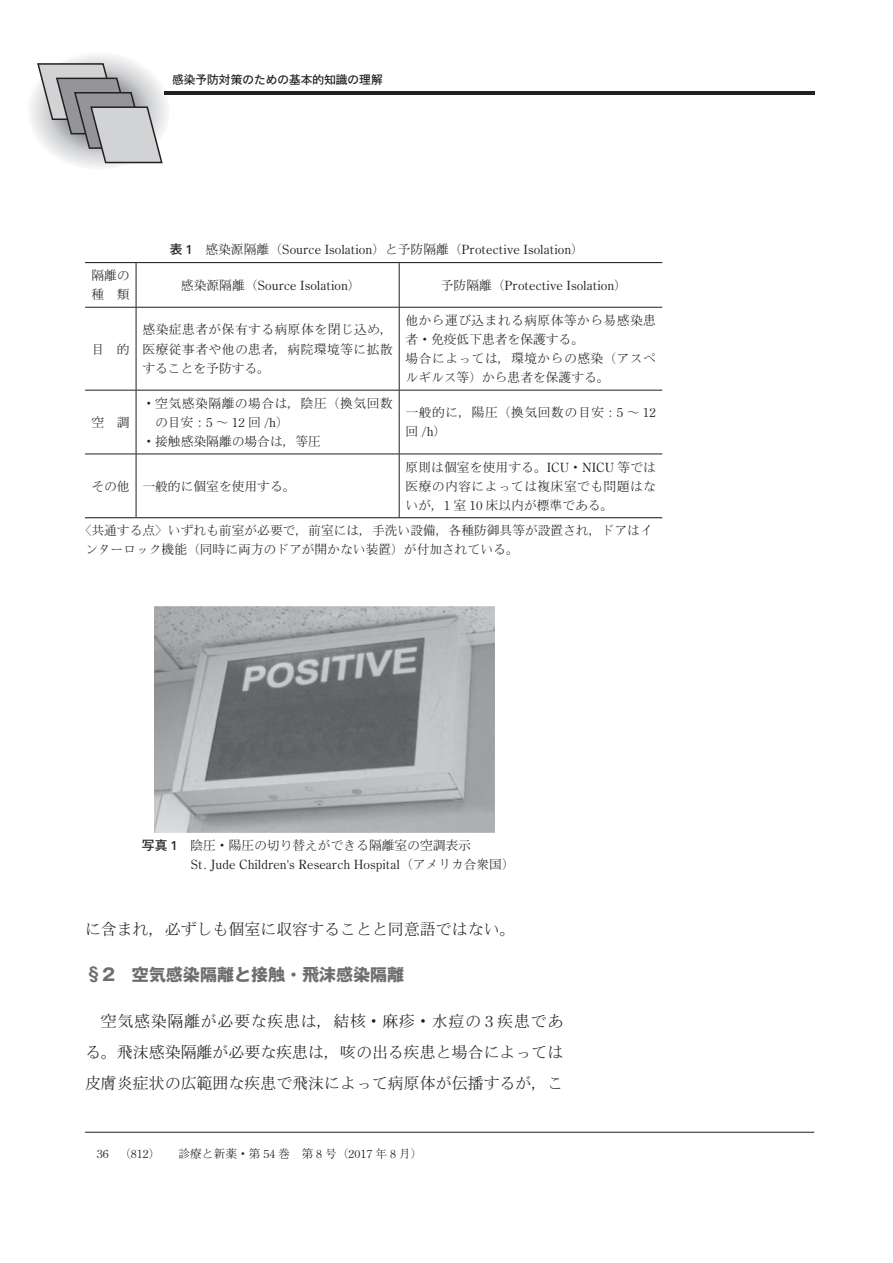
<style>
.page{position:relative;width:893px;height:1263px;background:#fff}
.page>*{position:absolute;margin:0;border:0;box-sizing:border-box;transform-origin:0 0}
.t1{font:16.95px "Gothic MB101 Pro Bold 90 msp RKSJ H";color:#6d6e70}
.t2{font:15.9px/30.8px "Iwa Min Pro Th 90 msp RKSJ H";color:#231f20;text-align:justify}
.t3{font:12.75px/19.2px "Iwa Min Pro Th 90 msp RKSJ H";color:#231f20}
.t4{font:12.75px/19.2px "Iwa Min Pro Th 90 msp RKSJ H";letter-spacing:.035em;color:#231f20}
.t5{font:12.75px/19.2px "Iwa Min Pro Th 90 msp RKSJ H";letter-spacing:.045em;color:#231f20}
.t6{font:12.75px "Iwa Min Pro Th 90 msp RKSJ H";letter-spacing:.04em;color:#231f20}
.t7{font:11.7px "Iwa Min Pro Th 90 msp RKSJ H";color:#231f20}
.t8{font:11.7px "Iwa O Go Pro Db 90 msp RKSJ H";color:#231f20}
.s1{font-family:"Iwa O Go Pro Db 90 msp RKSJ H"}
</style>
<div class="page">
<div style="left:27px;top:51px;width:143px;height:119px;background:#f4f5f5;border-radius:50%"></div>
<svg style="left:36px;top:62px;width:127px;height:102px"></svg>
<hr style="left:85px;top:1132px;width:729px;height:1px;background:#231f20">
<hr style="left:164px;top:91px;width:650px;height:4px;background:#231f20">
<img style="left:154px;top:606px;width:340px;height:226px">
<hr style="left:136px;top:263px;width:1px;height:44px;background:#231f20">
<hr style="left:399px;top:263px;width:1px;height:44px;background:#231f20">
<hr style="left:85px;top:307px;width:51px;height:1px;background:#231f20">
<hr style="left:136px;top:307px;width:263px;height:1px;background:#231f20">
<hr style="left:136px;top:307px;width:1px;height:83px;background:#231f20">
<hr style="left:399px;top:307px;width:263px;height:1px;background:#231f20">
<hr style="left:399px;top:307px;width:1px;height:83px;background:#231f20">
<hr style="left:85px;top:390px;width:51px;height:1px;background:#231f20">
<hr style="left:136px;top:390px;width:263px;height:1px;background:#231f20">
<hr style="left:136px;top:390px;width:1px;height:64px;background:#231f20">
<hr style="left:399px;top:390px;width:263px;height:1px;background:#231f20">
<hr style="left:399px;top:390px;width:1px;height:64px;background:#231f20">
<hr style="left:85px;top:454px;width:51px;height:1px;background:#231f20">
<hr style="left:136px;top:454px;width:263px;height:1px;background:#231f20">
<hr style="left:136px;top:454px;width:1px;height:63px;background:#231f20">
<hr style="left:399px;top:454px;width:263px;height:1px;background:#231f20">
<hr style="left:399px;top:454px;width:1px;height:63px;background:#231f20">
<hr style="left:85px;top:262px;width:51px;height:1px;background:#231f20">
<hr style="left:136px;top:262px;width:526px;height:1px;background:#231f20">
<hr style="left:85px;top:517px;width:51px;height:1px;background:#231f20">
<hr style="left:136px;top:517px;width:526px;height:1px;background:#231f20">
<p class="t8" style="left:172px;top:75px;width:212px">感染予防対策のための基本的知識の理解</p>
<p class="t3" style="left:170px;top:241px;width:416px"><span class="s1">表 1</span>　感染源隔離（Source Isolation）と予防隔離（Protective Isolation）</p>
<p class="t3" style="left:91px;top:267px;width:40px">隔離の種　類</p>
<p class="t3" style="left:181px;top:277px;width:181px">感染源隔離（Source Isolation）</p>
<p class="t3" style="left:441px;top:277px;width:188px">予防隔離（Protective Isolation）</p>
<p class="t3" style="left:91px;top:341px;width:40px">目　的</p>
<p class="t3" style="left:91px;top:414px;width:40px">空　調</p>
<p class="t3" style="left:142px;top:322px;width:252px;text-align:justify">感染症患者が保有する病原体を閉じ込め，医療従事者や他の患者，病院環境等に拡散することを予防する。</p>
<p class="t4" style="left:406px;top:312px;width:252px">他から運び込まれる病原体等から易感染患者・免疫低下患者を保護する。<br>場合によっては，環境からの感染（アスペルギルス等）から患者を保護する。</p>
<p class="t6" style="left:142px;top:398px;width:252px">・ 空気感染隔離の場合は，陰圧（換気回数</p>
<p class="t3" style="left:155px;top:414px;width:135px">の目安：5 ～ 12 回 /h）</p>
<p class="t3" style="left:142px;top:433px;width:180px">・接触感染隔離の場合は，等圧</p>
<p class="t5" style="left:406px;top:405px;width:252px">一般的に，陽圧（換気回数の目安：5 ～ 12回 /h）</p>
<p class="t3" style="left:406px;top:459px;width:252px;text-align:justify">原則は個室を使用する。ICU・NICU 等では医療の内容によっては複床室でも問題はないが，1 室 10 床以内が標準である。</p>
<p class="t3" style="left:85px;top:523px;width:569px;text-indent:-6px">〈共通する点〉いずれも前室が必要で，前室には，手洗い設備，各種防御具等が設置され，ドアはインターロック機能（同時に両方のドアが開かない装置）が付加されている。</p>
<p class="t3" style="left:91px;top:478px;width:206px">その他 一般的に個室を使用する。</p>
<p class="t3" style="left:190px;top:837px;width:326px;text-indent:-48px"><span class="s1">写真 1</span>　陰圧・陽圧の切り替えができる隔離室の空調表示<br>St. Jude Children's Research Hospital（アメリカ合衆国）</p>
<p class="t2" style="left:85px;top:915px;width:432px">に含まれ，必ずしも個室に収容することと同意語ではない。</p>
<h1 class="t1" style="left:85px;top:968px;width:321px">§2　空気感染隔離と接触・飛沫感染隔離</h1>
<p class="t2" style="left:85px;top:1008px;width:480px;text-indent:16px">空気感染隔離が必要な疾患は，結核・麻疹・水痘の 3 疾患である。飛沫感染隔離が必要な疾患は，咳の出る疾患と場合によっては皮膚炎症状の広範囲な疾患で飛沫によって病原体が伝播するが，こ</p>
<p class="t7" style="left:97px;top:1150px;width:13px">36</p>
<p class="t7" style="left:179px;top:1150px;width:245px">診療と新薬・第 54 巻　第 8 号（2017 年 8 月）</p>
<p class="t7" style="left:119px;top:1150px;width:43px">（812）</p>
</div>
